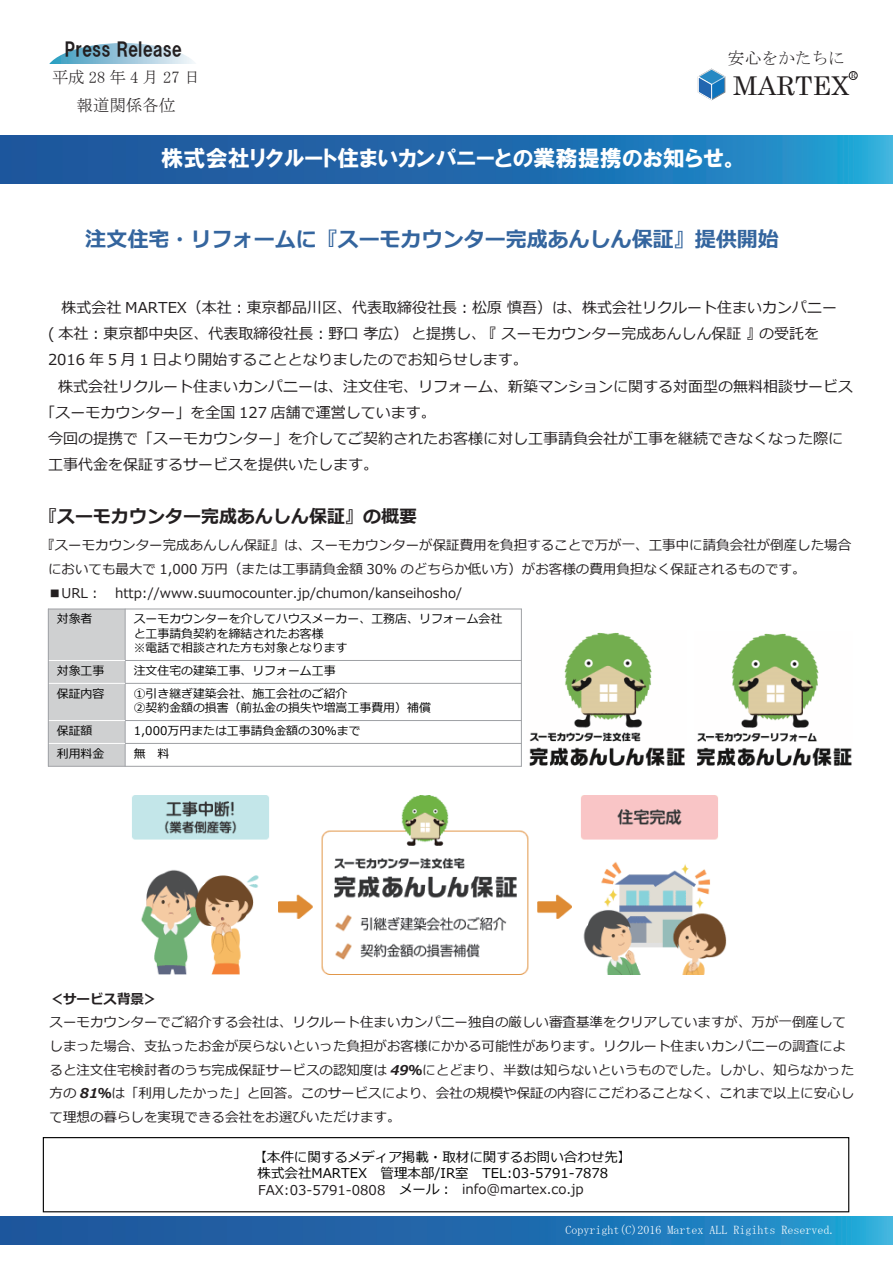
<style>
.page{position:relative;width:893px;height:1263px;background:#fff}
.page>*{position:absolute;margin:0;border:0;box-sizing:border-box;transform-origin:0 0}
.t1{font:25.95px "Century";color:#231f20}
.t2{font:22.2px "HGP Soei Kakugothic UB";color:#fff}
.t3{font:700 21px "Meiryo";color:#34659e}
.t4{font:18.9px "HGP Soei Kakugothic UB";color:#231f20}
.t5{font:italic 700 18px "Meiryo";color:#231f20}
.t6{font:16.65px "MS Mincho";color:#231f20}
.t7{font:16.5px/28.8px "MS Mincho";color:#231f20;text-align:center}
.t8{font:15px/26.2px "Meiryo";color:#231f20}
.t9{font:13.5px/23.7px "Meiryo";color:#231f20}
.t10{font:13.5px "Meiryo";color:#030303}
.t11{font:italic 700 13.5px "Meiryo";color:#231f20}
.t12{font:12px "MS Mincho";color:#fff}
.t13{font:11.85px/14.2px "Meiryo";color:#030303}
.t14{font:7.65px "Century";color:#231f20}
.s1{font-weight:700;font-style:italic}
</style>
<div class="page">
<img style="left:0;top:135px;width:893px;height:48px">
<div style="left:43px;top:1137px;width:806px;height:75px;border:1px solid #030303"></div>
<img style="left:132px;top:795px;width:595px;height:180px">
<img style="left:529px;top:632px;width:156px;height:134px">
<img style="left:697px;top:633px;width:155px;height:133px">
<div style="left:48px;top:609px;width:77px;height:51px;background:#cfd0d1"></div>
<div style="left:48px;top:660px;width:77px;height:23px;background:#cfd0d1"></div>
<div style="left:48px;top:683px;width:77px;height:37px;background:#cfd0d1"></div>
<div style="left:48px;top:720px;width:77px;height:23px;background:#cfd0d1"></div>
<div style="left:48px;top:743px;width:77px;height:23px;background:#cfd0d1"></div>
<hr style="left:125px;top:609px;width:1px;height:158px;background:#9ea0a4">
<hr style="left:48px;top:660px;width:77px;height:1px;background:#fff">
<hr style="left:125px;top:660px;width:397px;height:1px;background:#9ea0a4">
<hr style="left:48px;top:683px;width:77px;height:1px;background:#fff">
<hr style="left:125px;top:683px;width:397px;height:1px;background:#9ea0a4">
<hr style="left:48px;top:720px;width:77px;height:1px;background:#fff">
<hr style="left:125px;top:720px;width:397px;height:1px;background:#9ea0a4">
<hr style="left:48px;top:743px;width:77px;height:1px;background:#fff">
<hr style="left:125px;top:743px;width:397px;height:1px;background:#9ea0a4">
<hr style="left:48px;top:609px;width:1px;height:158px;background:#9ea0a4">
<hr style="left:521px;top:609px;width:1px;height:158px;background:#9ea0a4">
<hr style="left:48px;top:609px;width:474px;height:1px;background:#9ea0a4">
<hr style="left:48px;top:766px;width:474px;height:1px;background:#9ea0a4">
<svg style="left:49px;top:43px;width:146px;height:21px"></svg>
<div style="left:849px;top:71px;width:8px;height:9px;border:1px solid #231f20;border-radius:50%"></div>
<svg style="left:698px;top:69px;width:27px;height:31px"></svg>
<img style="left:0;top:1216px;width:893px;height:29px">
<h3 class="t4" style="left:65px;top:40px;width:119px">Press Release</h3>
<p class="t7" style="left:52px;top:62px;width:150px">平成28年4月27日報道関係各位</p>
<h1 class="t1" style="left:733px;top:64px;width:118px">MARTEX</h1>
<p class="t6" style="left:728px;top:50px;width:119px">安心をかたちに</p>
<p class="t14" style="left:851px;top:69px;width:7px">R</p>
<h2 class="t2" style="left:161px;top:147px;width:579px">株式会社リクルート住まいカンパニーとの業務提携のお知らせ。</h2>
<h3 class="t3" style="left:85px;top:224px;width:695px">注文住宅・リフォームに『スーモカウンター完成あんしん保証』提供開始</h3>
<p class="t8" style="left:48px;top:295px;width:791px;text-indent:14px">株式会社 MARTEX（本社︓東京都品川区、代表取締役社長︓松原 慎吾）は、株式会社リクルート住まいカンパニー( 本社︓東京都中央区、代表取締役社長︓野口 孝広） と提携し、『 スーモカウンター完成あんしん保証 』の受託を<br>2016 年 5 月 1 日より開始することとなりましたのでお知らせします。</p>
<p class="t8" style="left:58px;top:374px;width:796px">株式会社リクルート住まいカンパニーは、注文住宅、リフォーム、新築マンションに関する対面型の無料相談サービス</p>
<p class="t8" style="left:40px;top:400px;width:397px">「スーモカウンター」を全国 127 店舗で運営しています。</p>
<p class="t8" style="left:48px;top:426px;width:796px">今回の提携で「スーモカウンター」を介してご契約されたお客様に対し工事請負会社が工事を継続できなくなった際に</p>
<p class="t8" style="left:48px;top:452px;width:331px">工事代金を保証するサービスを提供いたします。</p>
<h3 class="t5" style="left:39px;top:504px;width:379px">『スーモカウンター完成あんしん保証』の概要</h3>
<p class="t9" style="left:48px;top:534px;width:805px;text-indent:-7px">『スーモカウンター完成あんしん保証』は、スーモカウンターが保証費用を負担することで万が一、工事中に請負会社が倒産した場合においても最大で 1,000 万円（または工事請負金額 30% のどちらか低い方）がお客様の費用負担なく保証されるものです。</p>
<p class="t9" style="left:48px;top:582px;width:416px">■URL︓　http://www.suumocounter.jp/chumon/kanseihosho/</p>
<p class="t13" style="left:57px;top:613px;width:37px">対象者</p>
<p class="t13" style="left:134px;top:613px;width:370px">スーモカウンターを介してハウスメーカー、工務店、リフォーム会社と工事請負契約を締結されたお客様<br>※電話で相談された方も対象となります</p>
<p class="t13" style="left:57px;top:664px;width:49px">対象工事</p>
<p class="t13" style="left:134px;top:664px;width:203px">注文住宅の建築工事、リフォーム工事</p>
<p class="t13" style="left:57px;top:687px;width:49px">保証内容</p>
<p class="t13" style="left:134px;top:687px;width:299px">①引き継ぎ建築会社、施工会社のご紹介<br>②契約金額の損害（前払金の損失や増嵩工事費用）補償</p>
<p class="t13" style="left:57px;top:724px;width:37px">保証額</p>
<p class="t13" style="left:134px;top:724px;width:228px">1,000万円または工事請負金額の30％まで</p>
<p class="t13" style="left:57px;top:747px;width:49px">利用料金</p>
<p class="t13" style="left:134px;top:747px;width:37px">無　料</p>
<p class="t11" style="left:49px;top:989px;width:109px">＜サービス背景＞</p>
<p class="t9" style="left:49px;top:1011px;width:806px">スーモカウンターでご紹介する会社は、リクルート住まいカンパニー独自の厳しい審査基準をクリアしていますが、万が一倒産してしまった場合、支払ったお金が戻らないといった負担がお客様にかかる可能性があります。リクルート住まいカンパニーの調査によると注文住宅検討者のうち完成保証サービスの認知度は <span class="s1">49％</span>にとどまり、半数は知らないというものでした。しかし、知らなかった方の <span class="s1">81％</span>は「利用したかった」と回答。このサービスにより、会社の規模や保証の内容にこだわることなく、これまで以上に安心して理想の暮らしを実現できる会社をお選びいただけます。</p>
<p class="t10" style="left:253px;top:1147px;width:379px">【本件に関するメディア掲載・取材に関するお問い合わせ先】</p>
<p class="t10" style="left:399px;top:1180px;width:55px">メール︓</p>
<p class="t10" style="left:258px;top:1163px;width:352px">株式会社MARTEX　管理本部/IR室　TEL:03-5791-7878</p>
<p class="t9" style="left:258px;top:1178px;width:129px">FAX:03-5791-0808</p>
<p class="t9" style="left:462px;top:1177px;width:123px">info@martex.co.jp</p>
<p class="t12" style="left:566px;top:1223px;width:271px">Copyright(C)2016 Martex ALL Rigihts Reserved.</p>
</div>
